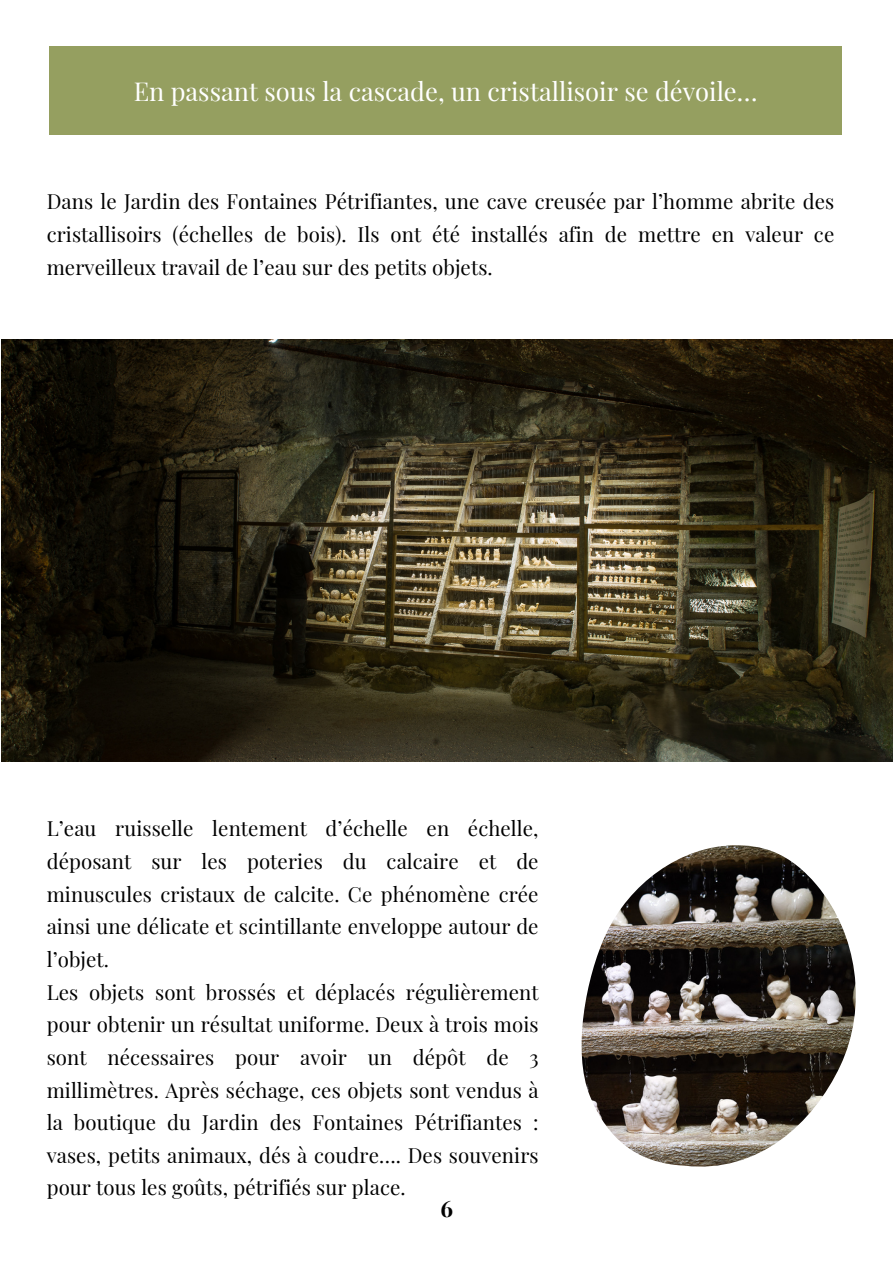
<style>
.page{position:relative;width:893px;height:1264px;background:#fff}
.page>*{position:absolute;margin:0;border:0;box-sizing:border-box;transform-origin:0 0}
.t1{font:25.5px "Playfair Display";color:#fff}
.t2{font:700 22.5px "Playfair Display";color:#000}
.t3{font:20.4px/32.7px "Playfair Display";letter-spacing:.005em;color:#000;text-align:justify}
</style>
<div class="page">
<div style="left:49px;top:46px;width:792px;height:88px;background:#959f60"></div>
<img style="left:1px;top:340px;width:891px;height:421px">
<img style="left:581px;top:845px;width:274px;height:321px">
<p class="t1" style="left:134px;top:74px;width:625px">En passant sous la cascade, un cristallisoir se dévoile…</p>
<p class="t3" style="left:47px;top:184px;width:789px">Dans le Jardin des Fontaines Pétrifiantes, une cave creusée par l’homme abrite des cristallisoirs (échelles de bois). Ils ont été installés afin de mettre en valeur ce merveilleux travail de l’eau sur des petits objets.</p>
<p class="t3" style="left:47px;top:811px;width:493px">L’eau ruisselle lentement d’échelle en échelle, déposant sur les poteries du calcaire et de minuscules cristaux de calcite. Ce phénomène crée ainsi une délicate et scintillante enveloppe autour de l’objet.</p>
<p class="t3" style="left:47px;top:974px;width:493px">Les objets sont brossés et déplacés régulièrement pour obtenir un résultat uniforme. Deux à trois mois sont nécessaires pour avoir un dépôt de 3 millimètres. Après séchage, ces objets sont vendus à la boutique du Jardin des Fontaines Pétrifiantes : vases, petits animaux, dés à coudre…. Des souvenirs pour tous les goûts, pétrifiés sur place.</p>
<p class="t2" style="left:440px;top:1192px;width:14px">6</p>
</div>
